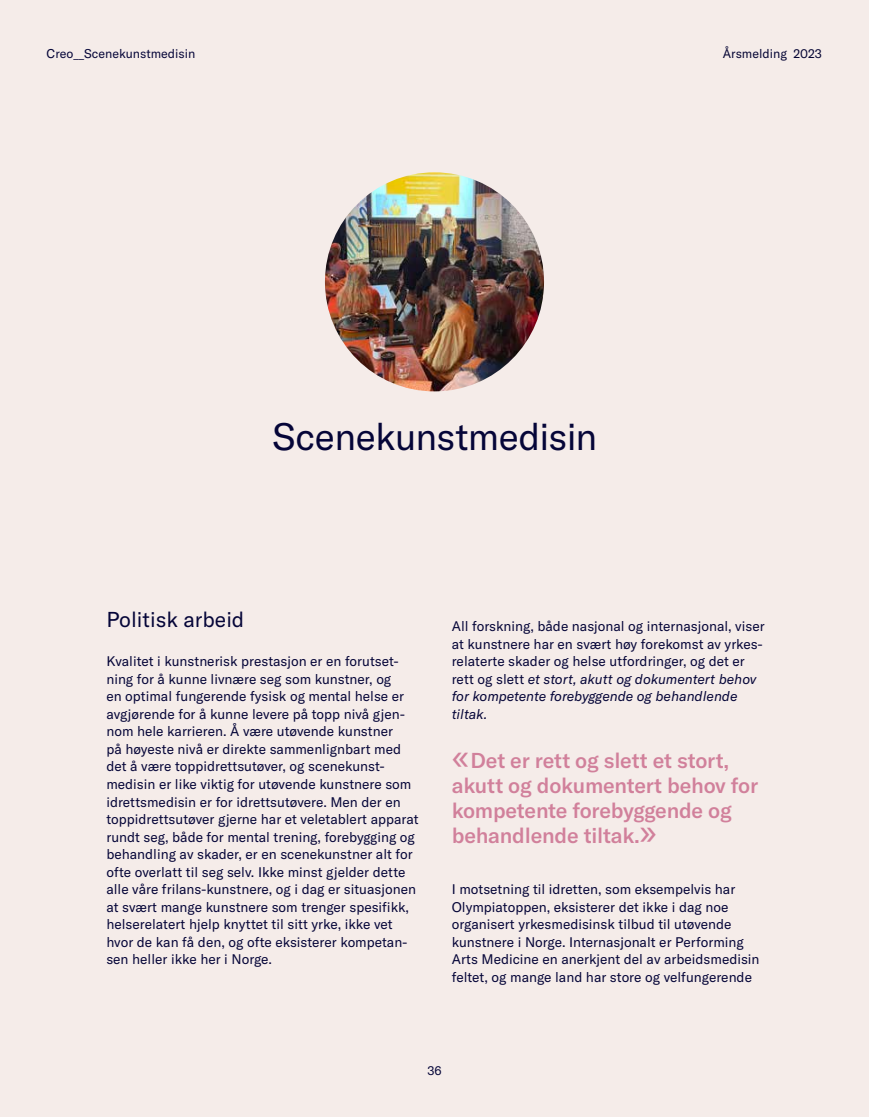
<style>
.page{position:relative;width:869px;height:1117px;background:#fff}
.page>*{position:absolute;margin:0;border:0;box-sizing:border-box;transform-origin:0 0}
.Tittel{font:37.5px "GT America";letter-spacing:-.015em;color:#050538}
.Utdrag_brødtekst{font:500 21.25px/25px "GT America";letter-spacing:-.01em;color:#d1809b}
.undertittel_17_regular{font:21.25px "GT America";color:#050538}
.Brødtekst1{font:13.75px/17.5px "GT America";color:#050538}
.sidebeskrivelse{font:12.5px "GT America";color:#050538}
.s1{font-style:italic}
.s2{font-weight:400;font-size:33.75px}
</style>
<div class="page">
<div style="left:0;top:0;width:868px;height:1116px;background:#f5ece9"></div>
<img style="left:325px;top:172px;width:218px;height:219px;border-radius:109px">
<p class="sidebeskrivelse" style="left:47px;top:46px;width:150px">Creo__Scenekunstmedisin</p>
<p class="sidebeskrivelse" style="left:722px;top:46px;width:101px">Årsmelding 2023</p>
<p class="Tittel" style="left:272px;top:415px;width:326px">Scenekunstmedisin</p>
<p class="undertittel_17_regular" style="left:106px;top:606px;width:139px">Politisk arbeid</p>
<p class="Brødtekst1" style="left:106px;top:652px;width:313px">Kvalitet i kunstnerisk prestasjon er en forutset&shy;ning for å kunne livnære seg som kunstner, og<br>en optimal fungerende fysisk og mental helse er avgjørende for å kunne levere på topp nivå gjen&shy;nom hele karrieren. Å være utøvende kunstner<br>på høyeste nivå er direkte sammenlignbart med det å være toppidrettsutøver, og scenekunst&shy;medisin er like viktig for utøvende kunstnere som idrettsmedisin er for idrettsutøvere. Men der en toppidrettsutøver gjerne har et veletablert apparat rundt seg, både for mental trening, forebygging og behandling av skader, er en scenekunstner alt for ofte overlatt til seg selv. Ikke minst gjelder dette alle våre frilans-kunstnere, og i dag er situasjonen at svært mange kunstnere som trenger spesifikk, helserelatert hjelp knyttet til sitt yrke, ikke vet hvor de kan få den, og ofte eksisterer kompetan&shy;sen heller ikke her i Norge.</p>
<p class="Brødtekst1" style="left:451px;top:617px;width:314px">All forskning, både nasjonal og internasjonal, viser at kunstnere har en svært høy forekomst av yrkes&shy;relaterte skader og helse utfordringer, og det er rett og slett <span class="s1">et stort, akutt og dokumentert behov for kompetente forebyggende og behandlende tiltak.</span></p>
<p class="Utdrag_brødtekst" style="left:451px;top:747px;width:308px"><span class="s2">«</span>Det er rett og slett et stort, akutt og dokumentert behov for kompetente forebyggende og behandlende tiltak.<span class="s2">»</span></p>
<p class="Brødtekst1" style="left:451px;top:880px;width:309px">I motsetning til idretten, som eksempelvis har Olympiatoppen, eksisterer det ikke i dag noe organisert yrkesmedisinsk tilbud til utøvende kunstnere i Norge. Internasjonalt er Performing Arts Medicine en anerkjent del av arbeidsmedisin feltet, og mange land har store og velfungerende</p>
<p class="sidebeskrivelse" style="left:427px;top:1062px;width:16px">36</p>
</div>
